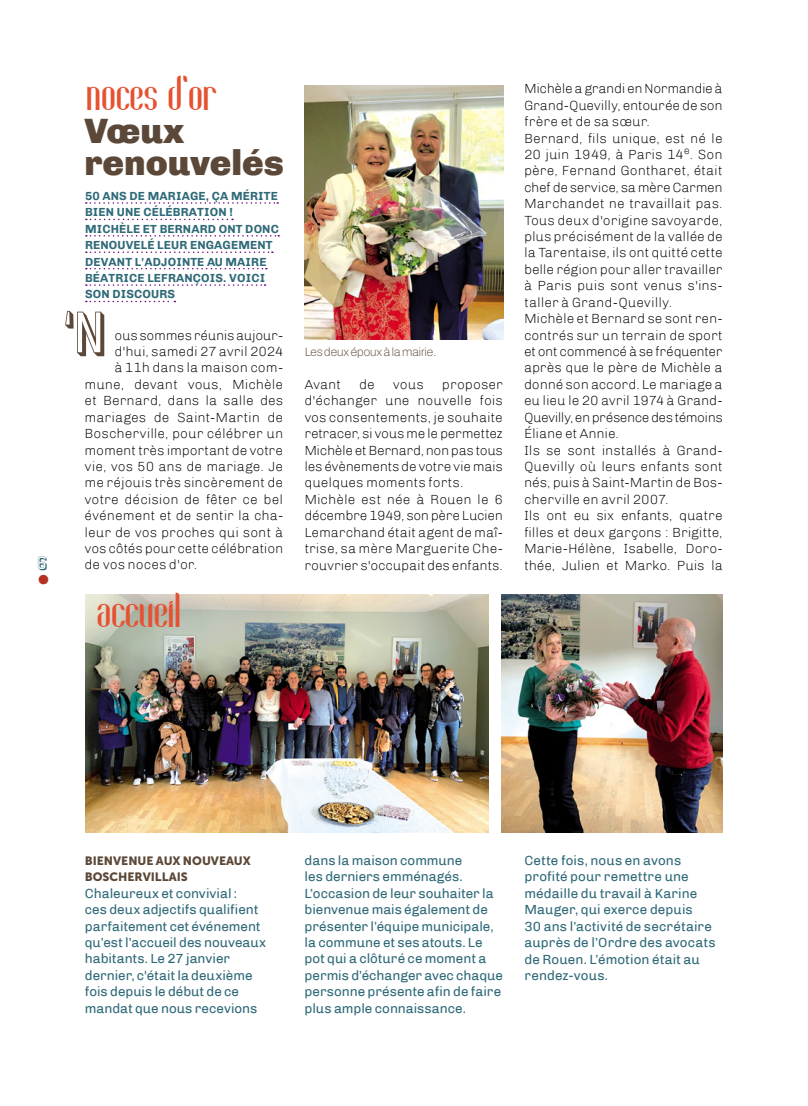
<style>
.page{position:relative;width:808px;height:1106px;background:#fff}
.page>*{position:absolute;margin:0;border:0;box-sizing:border-box;transform-origin:0 0}
.t1{font:67.5px "Forgotten Futurist Shadow";color:#5b4838}
.t2{font:700 39px "Coco";color:#e65131}
.t3{font:900 36px/32.8px "Chivo";color:#5b4838}
.t4{font:800 30px "Gill Sans MT Pro";color:#b43124}
.t5{font:21px "Forgotten Futurist Shadow";color:#2f6978}
.t6{font:300 13.5px/16.4px "Chivo";letter-spacing:.005em;color:#000}
.t7{font:13.5px/16.4px "Chivo";color:#2f6978}
.t8{font:300 13.5px "Chivo";letter-spacing:-.015em;color:#000}
.t9{font:700 12px/16.4px "Chivo";letter-spacing:.01em;color:#2f6978}
.t10{font:12px/16.4px "Museo Sans 900";color:#5b4838}
.t11{font:100 12px "Archivo";color:#5b4838}
</style>
<div class="page">
<img style="left:305px;top:85px;width:198px;height:254px">
<svg style="left:86px;top:202px;width:192px;height:2px"></svg>
<svg style="left:86px;top:219px;width:147px;height:1px"></svg>
<svg style="left:86px;top:235px;width:193px;height:1px"></svg>
<svg style="left:86px;top:251px;width:187px;height:2px"></svg>
<svg style="left:86px;top:268px;width:181px;height:1px"></svg>
<svg style="left:86px;top:284px;width:180px;height:2px"></svg>
<svg style="left:86px;top:301px;width:89px;height:1px"></svg>
<img style="left:501px;top:594px;width:222px;height:238px">
<img style="left:85px;top:594px;width:404px;height:238px">
<h3 class="t5" style="left:38px;top:554px;width:11px">6</h3>
<h3 class="t4" style="left:37px;top:556px;width:14px">.</h3>
<h2 class="t2" style="left:88px;top:67px;width:131px">noces d'or</h2>
<h3 class="t3" style="left:84px;top:114px;width:201px">Vœux renouvelés</h3>
<p class="t9" style="left:85px;top:188px;width:195px">50 ANS DE MARIAGE, ÇA MÉRITE<br>BIEN UNE CÉLÉBRATION !<br>MICHÈLE ET BERNARD ONT DONC<br>RENOUVELÉ LEUR ENGAGEMENT<br>DEVANT L'ADJOINTE AU MAIRE<br>BÉATRICE LEFRANÇOIS. VOICI<br>SON DISCOURS</p>
<h1 class="t1" style="left:63px;top:303px;width:45px">‘N</h1>
<p class="t8" style="left:115px;top:327px;width:170px">ous sommes réunis aujour-</p>
<p class="t6" style="left:115px;top:343px;width:170px">d'hui, samedi 27 avril 2024</p>
<p class="t6" style="left:115px;top:360px;width:170px">à 11h dans la maison com-</p>
<p class="t6" style="left:85px;top:376px;width:200px">mune, devant vous, Michèle</p>
<p class="t6" style="left:85px;top:392px;width:200px">et Bernard, dans la salle des</p>
<p class="t6" style="left:85px;top:409px;width:200px">mariages de Saint-Martin de</p>
<p class="t6" style="left:85px;top:425px;width:200px">Boscherville, pour célébrer un</p>
<p class="t6" style="left:85px;top:442px;width:200px">moment très important de votre</p>
<p class="t6" style="left:85px;top:458px;width:200px">vie, vos 50 ans de mariage. Je</p>
<p class="t6" style="left:85px;top:474px;width:200px">me réjouis très sincèrement de</p>
<p class="t6" style="left:85px;top:491px;width:200px">votre décision de fêter ce bel</p>
<p class="t6" style="left:85px;top:507px;width:200px">événement et de sentir la cha-</p>
<p class="t6" style="left:85px;top:524px;width:200px">leur de vos proches qui sont à</p>
<p class="t6" style="left:85px;top:540px;width:200px">vos côtés pour cette célébration</p>
<p class="t6" style="left:85px;top:557px;width:114px">de vos noces d'or.</p>
<h2 class="t2" style="left:98px;top:584px;width:86px">accueil</h2>
<p class="t11" style="left:305px;top:343px;width:133px">Les deux époux à la mairie.</p>
<p class="t6" style="left:305px;top:376px;width:38px">Avant</p>
<p class="t6" style="left:359px;top:376px;width:17px">de</p>
<p class="t6" style="left:393px;top:376px;width:32px">vous</p>
<p class="t6" style="left:305px;top:376px;width:200px;text-indent:138px">proposer d'échanger une nouvelle fois vos consentements, je souhaite retracer, si vous me le permettez<br>Michèle et Bernard, non pas tous les évènements de votre vie mais quelques moments forts.<br>Michèle est née à Rouen le 6 décembre 1949, son père Lucien<br>Lemarchand était agent de maî&shy;trise, sa mère Marguerite Che&shy;rouvrier s'occupait des enfants.</p>
<p class="t6" style="left:524px;top:81px;width:200px">Michèle a grandi en Normandie à<br>Grand-Quevilly, entourée de son frère et de sa sœur.<br>Bernard, fils unique, est né le<br>20 juin 1949, à Paris 14<sup>e</sup>. Son père, Fernand Gontharet, était chef de service, sa mère Carmen<br>Marchandet ne travaillait pas.<br>Tous deux d'origine savoyarde, plus précisément de la vallée de la Tarentaise, ils ont quitté cette belle région pour aller travailler à Paris puis sont venus s'ins&shy;taller à Grand-Quevilly.<br>Michèle et Bernard se sont ren&shy;contrés sur un terrain de sport et ont commencé à se fréquenter après que le père de Michèle a donné son accord. Le mariage a eu lieu le 20 avril 1974 à Grand-<br>Quevilly, en présence des témoins<br>Éliane et Annie.<br>Ils se sont installés à Grand-<br>Quevilly où leurs enfants sont nés, puis à Saint-Martin de Bos&shy;cherville en avril 2007.<br>Ils ont eu six enfants, quatre filles et deux garçons : Brigitte,<br>Marie-Hélène, Isabelle, Doro&shy;thée, Julien et Marko. Puis la</p>
<p class="t10" style="left:85px;top:852px;width:168px">BIENVENUE AUX NOUVEAUX<br>BOSCHERVILLAIS</p>
<p class="t7" style="left:85px;top:885px;width:183px">Chaleureux et convivial :<br>ces deux adjectifs qualifient parfaitement cet événement qu’est l’accueil des nouveaux habitants. Le 27 janvier dernier, c'était la deuxième fois depuis le début de ce mandat que nous recevions</p>
<p class="t7" style="left:305px;top:852px;width:200px">dans la maison commune<br>les derniers emménagés.<br>L’occasion de leur souhaiter la bienvenue mais également de présenter l’équipe municipale, la commune et ses atouts. Le pot qui a clôturé ce moment a permis d’échanger avec chaque personne présente afin de faire plus ample connaissance.</p>
<p class="t7" style="left:524px;top:852px;width:193px">Cette fois, nous en avons profité pour remettre une médaille du travail à Karine<br>Mauger, qui exerce depuis<br>30 ans l’activité de secrétaire auprès de l’Ordre des avocats de Rouen. L’émotion était au rendez-vous.</p>
</div>
